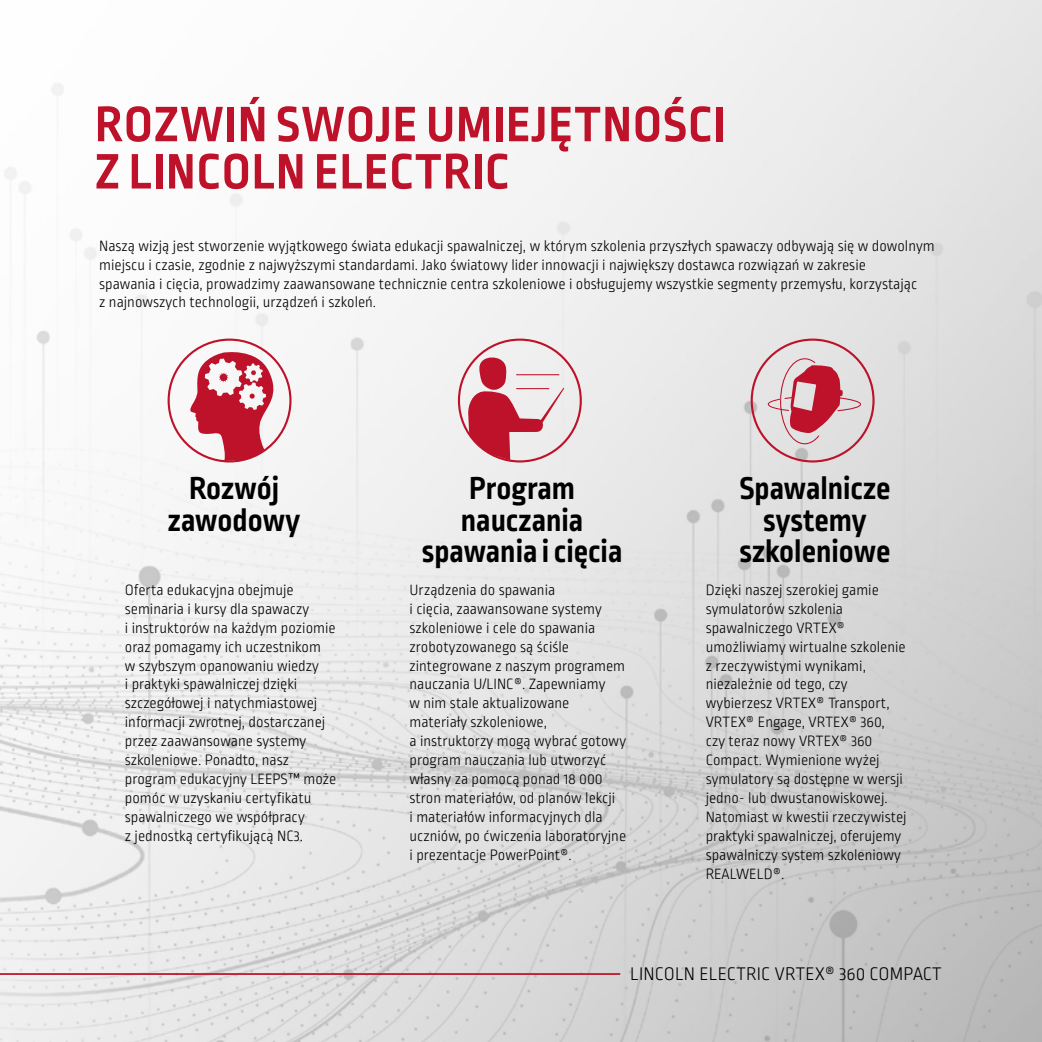
<style>
.page{position:relative;width:1042px;height:1042px;background:#fff}
.page>*{position:absolute;margin:0;border:0;box-sizing:border-box;transform-origin:0 0}
.t1{font:700 52.5px/47.2px "Ropa Sans Pro";letter-spacing:.02em;color:#bd122a}
.t2{font:700 33.25px/31.5px "Ropa Sans Pro";color:#000;text-align:center}
.t3{font:300 19.25px "Ropa Sans Pro";letter-spacing:.01em;color:#000}
.t4{font:300 15.75px/18.9px "Ropa Sans Pro";color:#000}
</style>
<div class="page">
<img style="left:0;top:0;width:1042px;height:1042px">
<svg style="left:190px;top:347px;width:90px;height:114px"></svg>
<div style="left:168px;top:338px;width:123px;height:124px;border:2px solid #bd122a;border-radius:50%"></div>
<svg style="left:468px;top:357px;width:96px;height:103px"></svg>
<div style="left:458px;top:338px;width:124px;height:124px;border:2px solid #bd122a;border-radius:50%"></div>
<svg style="left:767px;top:358px;width:94px;height:87px;background:#d6a3aa"></svg>
<div style="left:750px;top:338px;width:124px;height:124px;border:2px solid #bd122a;border-radius:50%"></div>
<hr style="left:0;top:973px;width:620px;height:2px;background:#bd122a">
<h1 class="t1" style="left:95px;top:103px;width:632px">ROZWIŃ SWOJE UMIEJĘTNOŚCI<br>Z LINCOLN ELECTRIC</h1>
<p class="t4" style="left:99px;top:237px;width:837px">Naszą wizją jest stworzenie wyjątkowego świata edukacji spawalniczej, w którym szkolenia przyszłych spawaczy odbywają się w dowolnym miejscu i czasie, zgodnie z najwyższymi standardami. Jako światowy lider innowacji i największy dostawca rozwiązań w zakresie<br>spawania i cięcia, prowadzimy zaawansowane technicznie centra szkoleniowe i obsługujemy wszystkie segmenty przemysłu, korzystając<br>z najnowszych technologii, urządzeń i szkoleń.</p>
<h2 class="t2" style="left:168px;top:475px;width:134px">Rozwój zawodowy</h2>
<h2 class="t2" style="left:422px;top:475px;width:202px">Program nauczania spawania i cięcia</h2>
<h2 class="t2" style="left:739px;top:474px;width:153px">Spawalnicze systemy szkoleniowe</h2>
<p class="t4" style="left:125px;top:581px;width:213px">Oferta edukacyjna obejmuje seminaria i kursy dla spawaczy<br>i instruktorów na każdym poziomie oraz pomagamy ich uczestnikom<br>w szybszym opanowaniu wiedzy<br>i praktyki spawalniczej dzięki szczegółowej i natychmiastowej informacji zwrotnej, dostarczanej przez zaawansowane systemy szkoleniowe. Ponadto, nasz program edukacyjny LEEPS™ może pomóc w uzyskaniu certyfikatu spawalniczego we współpracy<br>z jednostką certyfikującą NC3.</p>
<p class="t4" style="left:409px;top:581px;width:218px">Urządzenia do spawania<br>i cięcia, zaawansowane systemy szkoleniowe i cele do spawania zrobotyzowanego są ściśle zintegrowane z naszym programem nauczania U/LINC®. Zapewniamy<br>w nim stale aktualizowane materiały szkoleniowe,<br>a instruktorzy mogą wybrać gotowy program nauczania lub utworzyć własny za pomocą ponad 18 000 stron materiałów, od planów lekcji<br>i materiałów informacyjnych dla uczniów, po ćwiczenia laboratoryjne i prezentacje PowerPoint®.</p>
<p class="t4" style="left:706px;top:581px;width:202px">Dzięki naszej szerokiej gamie symulatorów szkolenia spawalniczego VRTEX® umożliwiamy wirtualne szkolenie z rzeczywistymi wynikami, niezależnie od tego, czy wybierzesz VRTEX® Transport,<br>VRTEX® Engage, VRTEX® 360, czy teraz nowy VRTEX® 360<br>Compact. Wymienione wyżej symulatory są dostępne w wersji jedno- lub dwustanowiskowej.<br>Natomiast w kwestii rzeczywistej praktyki spawalniczej, oferujemy spawalniczy system szkoleniowy<br>REALWELD®.</p>
<p class="t3" style="left:630px;top:964px;width:313px">LINCOLN ELECTRIC VRTEX® 360 COMPACT</p>
</div>
